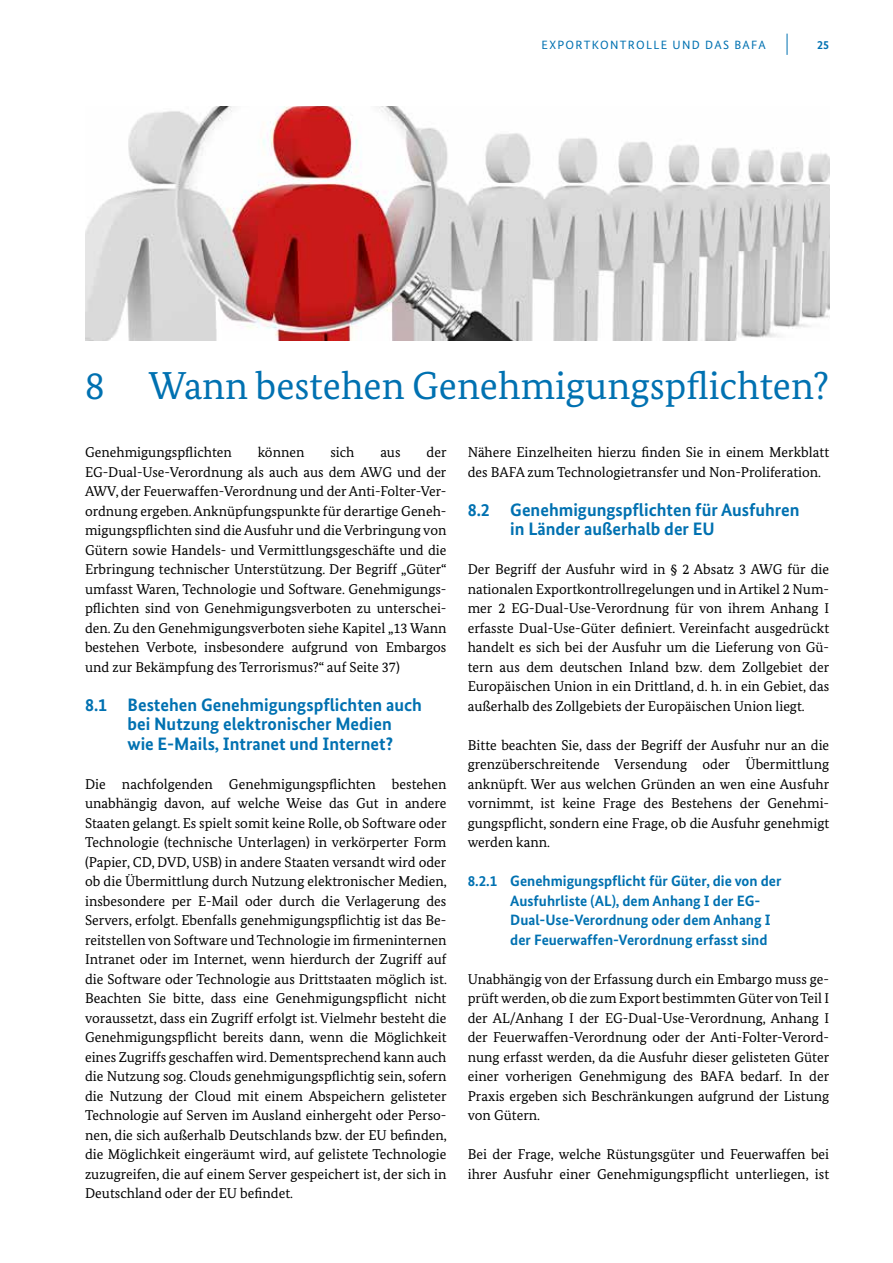
<style>
.page{position:relative;width:893px;height:1263px;background:#fff}
.page>*{position:absolute;margin:0;border:0;box-sizing:border-box;transform-origin:0 0}
.t1{font:39px "Bundes Serif";color:#0071b1}
.t2{font:700 18px/19.5px "Bundes Sans";color:#0071b1}
.t3{font:700 15px/19.5px "Bundes Sans";color:#0071b1}
.t4{font:14.25px/19.5px "Bundes Serif";color:#000;text-align:justify}
.t5{font:12px "Bundes Sans";letter-spacing:.11em;color:#0071b1}
.t6{font:700 12px "Bundes Sans";color:#0071b1}
</style>
<div class="page">
<img style="left:85px;top:106px;width:744px;height:234px">
<svg style="left:787px;top:34px;width:1px;height:21px"></svg>
<p class="t5" style="left:542px;top:37px;width:226px">EXPORTKONTROLLE UND DAS BAFA</p>
<p class="t6" style="left:817px;top:37px;width:13px">25</p>
<h1 class="t1" style="left:85px;top:362px;width:746px">8 Wann bestehen Genehmigungspflichten?</h1>
<p class="t4" style="left:85px;top:443px;width:363px;text-indent:341px">der EG-Dual-Use-Verordnung als auch aus dem AWG und der AWV, der Feuerwaffen-Verordnung und der Anti-Folter-Ver&shy;ordnung ergeben. Anknüpfungspunkte für derartige Geneh&shy;migungspflichten sind die Ausfuhr und die Verbringung von Gütern sowie Handels- und Vermittlungsgeschäfte und die Erbringung technischer Unterstützung. Der Begriff „Güter“ umfasst Waren, Technologie und Software. Genehmigungs&shy;pflichten sind von Genehmigungsverboten zu unterschei&shy;den. Zu den Genehmigungsverboten siehe Kapitel „13 Wann bestehen Verbote, insbesondere aufgrund von Embargos und zur Bekämpfung des Terrorismus?“ auf Seite 37)</p>
<p class="t2" style="left:128px;top:695px;width:296px;text-indent:-43px">8.1 Bestehen Genehmigungspflichten auch bei Nutzung elektronischer Medien wie E-Mails, Intranet und Internet?</p>
<p class="t4" style="left:85px;top:774px;width:363px">Die nachfolgenden Genehmigungspflichten bestehen unabhängig davon, auf welche Weise das Gut in andere Staaten gelangt. Es spielt somit keine Rolle, ob Software oder Technologie (technische Unterlagen) in verkörperter Form (Papier, CD, DVD, USB) in andere Staaten versandt wird oder ob die Übermittlung durch Nutzung elektronischer Medien, insbesondere per E-Mail oder durch die Verlagerung des Servers, erfolgt. Ebenfalls genehmigungspflichtig ist das Be&shy;reitstellen von Software und Technologie im firmeninternen Intranet oder im Internet, wenn hierdurch der Zugriff auf die Software oder Technologie aus Drittstaaten möglich ist.<br>Beachten Sie bitte, dass eine Genehmigungspflicht nicht voraussetzt, dass ein Zugriff erfolgt ist. Vielmehr besteht die Genehmigungspflicht bereits dann, wenn die Möglichkeit eines Zugriffs geschaffen wird. Dementsprechend kann auch die Nutzung sog. Clouds genehmigungspflichtig sein, sofern die Nutzung der Cloud mit einem Abspeichern gelisteter Technologie auf Serven im Ausland einhergeht oder Perso&shy;nen, die sich außerhalb Deutschlands bzw. der EU befinden, die Möglichkeit eingeräumt wird, auf gelistete Technologie zuzugreifen, die auf einem Server gespeichert ist, der sich in Deutschland oder der EU befindet.</p>
<p class="t4" style="left:85px;top:443px;width:148px">Genehmigungspflichten</p>
<p class="t4" style="left:258px;top:443px;width:48px">können</p>
<p class="t4" style="left:330px;top:443px;width:26px">sich</p>
<p class="t4" style="left:380px;top:443px;width:22px">aus</p>
<p class="t4" style="left:468px;top:442px;width:363px">Nähere Einzelheiten hierzu finden Sie in einem Merkblatt des BAFA zum Technologietransfer und Non-Proliferation.</p>
<p class="t2" style="left:510px;top:500px;width:291px;text-indent:-43px">8.2 Genehmigungspflichten für Ausfuhren in Länder außerhalb der EU</p>
<p class="t4" style="left:468px;top:560px;width:363px">Der Begriff der Ausfuhr wird in § 2 Absatz 3 AWG für die nationalen Exportkontrollregelungen und in Artikel 2 Num&shy;mer 2 EG-Dual-Use-Verordnung für von ihrem Anhang I erfasste Dual-Use-Güter definiert. Vereinfacht ausgedrückt handelt es sich bei der Ausfuhr um die Lieferung von Gü&shy;tern aus dem deutschen Inland bzw. dem Zollgebiet der Europäischen Union in ein Drittland, d. h. in ein Gebiet, das außerhalb des Zollgebiets der Europäischen Union liegt.</p>
<p class="t4" style="left:468px;top:735px;width:363px">Bitte beachten Sie, dass der Begriff der Ausfuhr nur an die grenzüberschreitende Versendung oder Übermittlung anknüpft. Wer aus welchen Gründen an wen eine Ausfuhr vornimmt, ist keine Frage des Bestehens der Genehmi&shy;gungspflicht, sondern eine Frage, ob die Ausfuhr genehmigt werden kann.</p>
<p class="t3" style="left:510px;top:871px;width:273px;text-indent:-43px">8.2.1 Genehmigungspflicht für Güter, die von der Ausfuhrliste (AL), dem Anhang I der EG-Dual-Use-Verordnung oder dem Anhang I der Feuerwaffen-Verordnung erfasst sind</p>
<p class="t4" style="left:468px;top:969px;width:363px">Unabhängig von der Erfassung durch ein Embargo muss ge&shy;prüft werden, ob die zum Export bestimmten Güter von Teil I der AL/Anhang I der EG-Dual-Use-Verordnung, Anhang I der Feuerwaffen-Verordnung oder der Anti-Folter-Verord&shy;nung erfasst werden, da die Ausfuhr dieser gelisteten Güter einer vorherigen Genehmigung des BAFA bedarf. In der Praxis ergeben sich Beschränkungen aufgrund der Listung von Gütern.</p>
<p class="t4" style="left:468px;top:1144px;width:363px">Bei der Frage, welche Rüstungsgüter und Feuerwaffen bei ihrer Ausfuhr einer Genehmigungspflicht unterliegen, ist</p>
</div>
